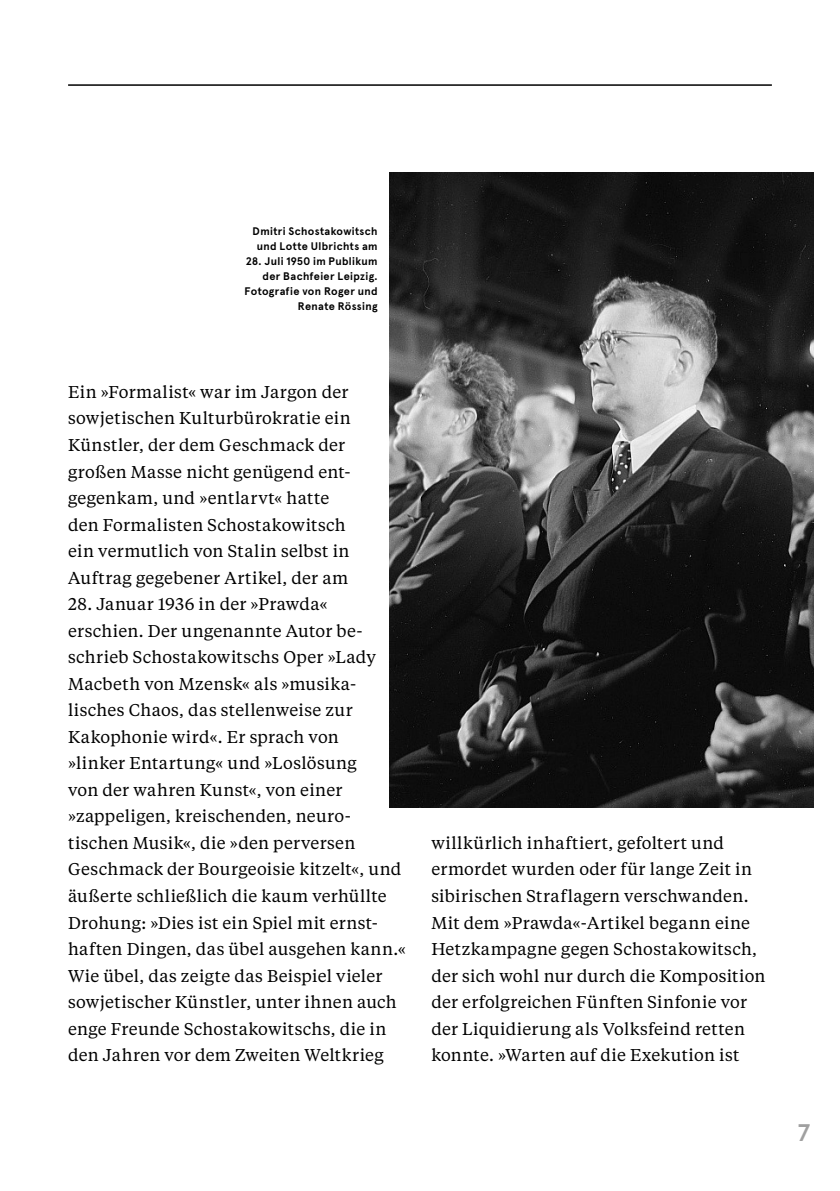
<style>
.page{position:relative;width:840px;height:1191px;background:#fff}
.page>*{position:absolute;margin:0;border:0;box-sizing:border-box;transform-origin:0 0}
.t1{font:700 24px "Apercu Mono Pro";color:#a0a0a0}
.t2{font:17px/26.6px "Tiempos Text Regular 2";letter-spacing:.015em;color:#000}
.t3{font:11px/15px "Apercu Pro Bold 4";letter-spacing:.03em;color:#000;text-align:center}
</style>
<div class="page">
<img style="left:389px;top:173px;width:423px;height:634px">
<hr style="left:68px;top:84px;width:703px;height:2px;background:#000">
<p class="t3" style="left:252px;top:223px;width:126px">Dmitri Schostakowitsch und Lotte Ulbrichts am</p>
<p class="t3" style="left:244px;top:253px;width:134px;text-align:right">28. Juli 1950 im Publikum der Bachfeier Leipzig.<br>Fotografie von Roger und<br>Renate Rössing</p>
<p class="t2" style="left:68px;top:378px;width:284px">Ein »Formalist« war im Jargon der sowjetischen Kulturbürokratie ein Künstler, der dem Geschmack der großen Masse nicht genügend ent&shy;gegenkam, und »entlarvt« hatte den Formalisten Schostakowitsch ein vermutlich von Stalin selbst in Auftrag gegebener Artikel, der am</p>
<p class="t2" style="left:68px;top:590px;width:339px">28. Januar 1936 in der »Prawda« erschien. Der ungenannte Autor be&shy;schrieb Schostakowitschs Oper »Lady Macbeth von Mzensk« als »musika&shy;lisches Chaos, das stellenweise zur Kakophonie wird«. Er sprach von<br>»linker Entartung« und »Loslösung<br>von der wahren Kunst«, von einer »zappeligen, kreischenden, neuro&shy;tischen Musik«, die »den perversen Geschmack der Bourgeoisie kitzelt«, und äußerte schließlich die kaum verhüllte Drohung: »Dies ist ein Spiel mit ernst&shy;haften Dingen, das übel ausgehen kann.« Wie übel, das zeigte das Beispiel vieler sowjetischer Künstler, unter ihnen auch enge Freunde Schostakowitschs, die in den Jahren vor dem Zweiten Weltkrieg</p>
<p class="t2" style="left:431px;top:829px;width:335px">willkürlich inhaftiert, gefoltert und ermordet wurden oder für lange Zeit in sibirischen Straflagern verschwanden.<br>Mit dem »Prawda«-Artikel begann eine Hetzkampagne gegen Schostakowitsch, der sich wohl nur durch die Komposition der erfolgreichen Fünften Sinfonie vor der Liquidierung als Volksfeind retten konnte. »Warten auf die Exekution ist</p>
<h1 class="t1" style="left:796px;top:1113px;width:16px">7</h1>
</div>
